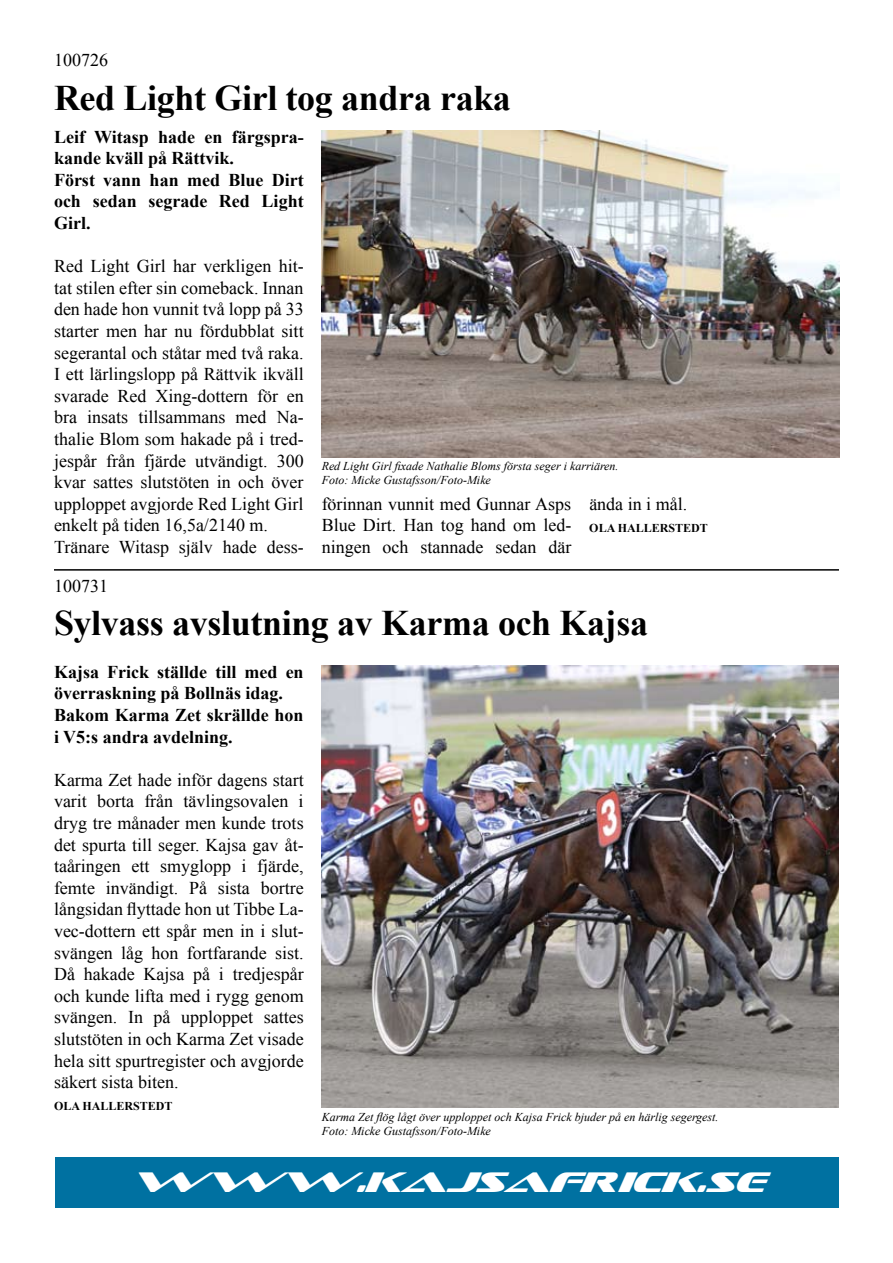
<style>
.page{position:relative;width:893px;height:1263px;background:#fff}
.page>*{position:absolute;margin:0;border:0;box-sizing:border-box;transform-origin:0 0}
.t1{font:700 36px "Times New Roman";letter-spacing:-.01em;color:#000}
.t2{font:italic 28.5px "Sofachrome";color:#fff}
.t3{font:18px/21.6px "Times New Roman";color:#000;text-align:justify}
.t4{font:700 18px/21.6px "Times New Roman";color:#000}
.t5{font:italic 12px/14.4px "Times New Roman";color:#000}
.t6{font:700 12px "Times New Roman";color:#000}
</style>
<div class="page">
<div style="left:55px;top:1157px;width:783px;height:51px;background:#0071a1"></div>
<hr style="left:54px;top:569px;width:785px;height:2px;background:#000">
<img style="left:322px;top:130px;width:517px;height:327px">
<img style="left:322px;top:666px;width:517px;height:442px">
<p class="t3" style="left:54px;top:49px;width:55px">100726</p>
<h1 class="t1" style="left:54px;top:73px;width:458px">Red Light Girl tog andra raka</h1>
<p class="t4" style="left:54px;top:125px;width:251px">Leif Witasp hade en färgspra&shy;kande kväll på Rättvik.<br>Först vann han med Blue Dirt och sedan segrade Red Light<br>Girl.</p>
<p class="t3" style="left:54px;top:255px;width:251px;text-align:left">Red Light Girl har verkligen hit&shy;tat stilen efter sin comeback. Innan den hade hon vunnit två lopp på 33 starter men har nu fördubblat sitt segerantal och ståtar med två raka.<br>I ett lärlingslopp på Rättvik ikväll svarade Red Xing-dottern för en bra insats tillsammans med Na&shy;thalie Blom som hakade på i tred&shy;jespår från fjärde utvändigt. 300 kvar sattes slutstöten in och över upploppet avgjorde Red Light Girl enkelt på tiden 16,5a/2140 m.<br>Tränare Witasp själv hade dess-</p>
<p class="t5" style="left:322px;top:458px;width:298px">Red Light Girl fixade Nathalie Bloms första seger i karriären.<br>Foto: Micke Gustafsson/Foto-Mike</p>
<p class="t3" style="left:322px;top:493px;width:251px">förinnan vunnit med Gunnar Asps Blue Dirt. Han tog hand om led&shy;ningen och stannade sedan där</p>
<p class="t3" style="left:589px;top:493px;width:99px">ända in i mål.</p>
<p class="t6" style="left:589px;top:519px;width:120px">OLA HALLERSTEDT</p>
<p class="t3" style="left:54px;top:575px;width:55px">100731</p>
<h1 class="t1" style="left:54px;top:598px;width:596px">Sylvass avslutning av Karma och Kajsa</h1>
<p class="t4" style="left:54px;top:660px;width:251px">Kajsa Frick ställde till med en överraskning på Bollnäs idag.<br>Bakom Karma Zet skrällde hon i V5:s andra avdelning.</p>
<p class="t3" style="left:54px;top:769px;width:251px">Karma Zet hade inför dagens start varit borta från tävlingsovalen i dryg tre månader men kunde trots det spurta till seger. Kajsa gav åt&shy;taåringen ett smyglopp i fjärde, femte invändigt. På sista bortre långsidan flyttade hon ut Tibbe La&shy;vec-dottern ett spår men in i slut&shy;svängen låg hon fortfarande sist.<br>Då hakade Kajsa på i tredjespår och kunde lifta med i rygg genom svängen. In på upploppet sattes slutstöten in och Karma Zet visade hela sitt spurtregister och avgjorde säkert sista biten.</p>
<p class="t6" style="left:54px;top:1097px;width:120px">OLA HALLERSTEDT</p>
<p class="t5" style="left:322px;top:1109px;width:398px">Karma Zet flög lågt över upploppet och Kajsa Frick bjuder på en härlig segergest.<br>Foto: Micke Gustafsson/Foto-Mike</p>
<h2 class="t2" style="left:130px;top:1168px;width:635px">WWW.KAJSAFRICK.SE</h2>
</div>
